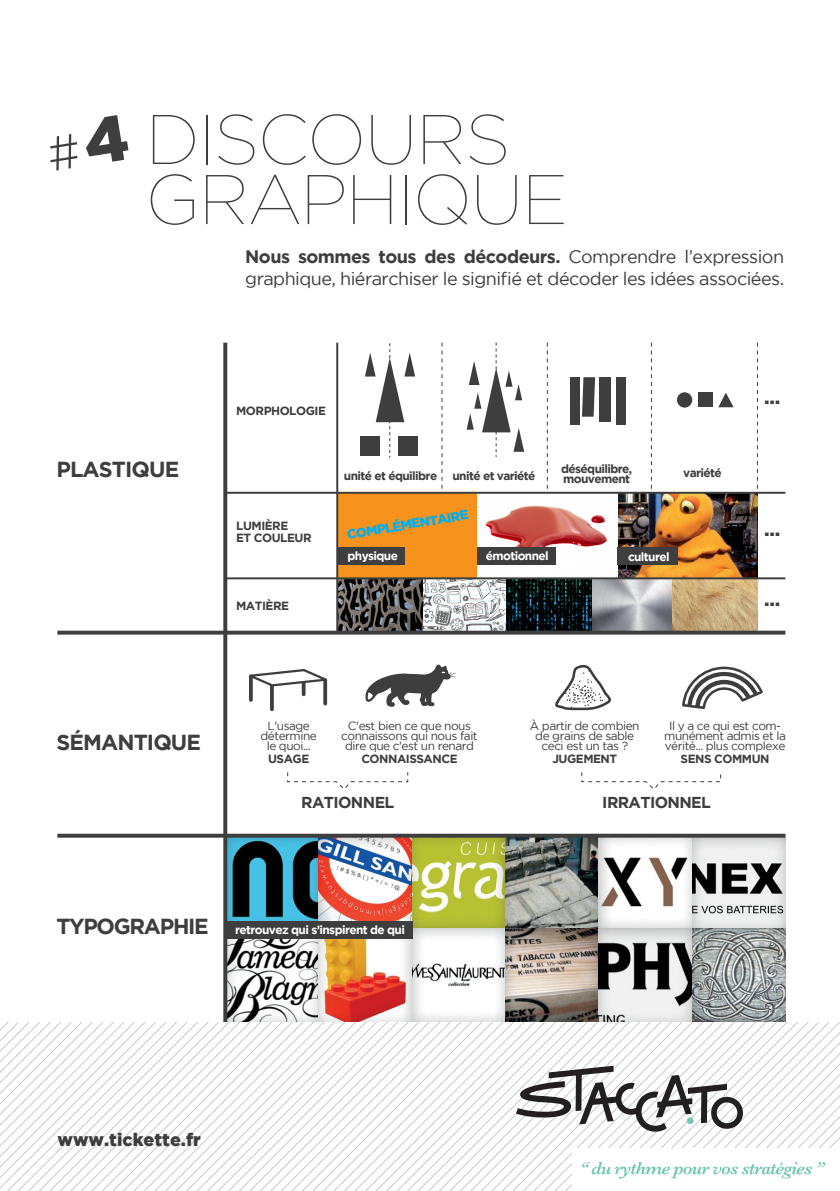
<style>
.page{position:relative;width:840px;height:1191px;background:#fff}
.page>*{position:absolute;margin:0;border:0;box-sizing:border-box;transform-origin:0 0}
.t1{font:100 70px/60px "Gotham";letter-spacing:-.02em;color:#3e3e3f}
.t2{font:700 21.8px "Gotham";letter-spacing:-.04em;color:#3e3e3f}
.t3{font:700 21.8px "Gotham";letter-spacing:-.06em;color:#3e3e3f}
.t4{font:18px/22px "Gotham";letter-spacing:-.03em;color:#3e3e3f}
.t5{font:900 18px "Gotham";color:#3e3e3f}
.t6{font:700 15.8px "Gotham";letter-spacing:-.04em;color:#3e3e3f}
.t7{font:900 13.2px "Gotham";color:#00aeef}
.t8{font:11.8px/9.8px "Gotham";letter-spacing:-.04em;color:#3e3e3f;text-align:center}
.t9{font:700 11.8px/11.8px "Gotham";letter-spacing:-.04em;color:#3e3e3f}
.t10{font:700 11.8px "Gotham";letter-spacing:-.05em;color:#fff}
.s1{font-weight:700}
</style>
<div class="page">
<img style="left:477px;top:493px;width:280px;height:84px">
<div style="left:337px;top:492px;width:139px;height:86px;background:#f7931d"></div>
<img style="left:338px;top:579px;width:85px;height:51px">
<img style="left:423px;top:579px;width:83px;height:51px">
<img style="left:506px;top:579px;width:86px;height:51px">
<img style="left:592px;top:579px;width:80px;height:51px">
<img style="left:672px;top:579px;width:85px;height:51px">
<svg style="left:682px;top:666px;width:81px;height:43px"></svg>
<svg style="left:323px;top:678px;width:4px;height:27px"></svg>
<hr style="left:249px;top:674px;width:3px;height:27px;background:#3e3e3f;border-radius:2px">
<svg style="left:301px;top:669px;width:4px;height:27px"></svg>
<svg style="left:270px;top:684px;width:4px;height:27px"></svg>
<svg style="left:249px;top:669px;width:78px;height:17px"></svg>
<svg style="left:287px;top:772px;width:121px;height:17px"></svg>
<svg style="left:581px;top:772px;width:140px;height:17px"></svg>
<svg style="left:555px;top:664px;width:56px;height:47px"></svg>
<svg style="left:365px;top:664px;width:90px;height:42px"></svg>
<svg style="left:57px;top:630px;width:728px;height:4px;background:#525151"></svg>
<img style="left:227px;top:837px;width:558px;height:184px">
<svg style="left:57px;top:833px;width:728px;height:4px;background:#616162"></svg>
<hr style="left:225px;top:577px;width:560px;height:2px;background:#3e3e3f">
<hr style="left:225px;top:491px;width:560px;height:2px;background:#3e3e3f">
<svg style="left:223px;top:342px;width:4px;height:679px;background:#4e4e4f"></svg>
<hr style="left:336px;top:342px;width:2px;height:290px;background:#3e3e3f">
<svg style="left:441px;top:342px;width:1px;height:150px"></svg>
<svg style="left:546px;top:342px;width:1px;height:150px"></svg>
<svg style="left:650px;top:343px;width:1px;height:149px"></svg>
<svg style="left:756px;top:343px;width:1px;height:149px"></svg>
<div style="left:338px;top:547px;width:66px;height:17px;background:#3e3e3f"></div>
<div style="left:476px;top:547px;width:79px;height:17px;background:#3e3e3f"></div>
<div style="left:616px;top:547px;width:61px;height:17px;background:#3e3e3f"></div>
<div style="left:225px;top:921px;width:187px;height:17px;background:#3e3e3f"></div>
<svg style="left:718px;top:392px;width:15px;height:15px"></svg>
<svg style="left:365px;top:343px;width:50px;height:114px"></svg>
<svg style="left:466px;top:342px;width:58px;height:115px"></svg>
<div style="left:360px;top:436px;width:19px;height:19px;background:#3e3e3f"></div>
<div style="left:397px;top:436px;width:20px;height:19px;background:#3e3e3f"></div>
<div style="left:569px;top:377px;width:10px;height:48px;background:#3e3e3f"></div>
<div style="left:615px;top:377px;width:10px;height:48px;background:#3e3e3f"></div>
<div style="left:598px;top:377px;width:12px;height:45px;background:#3e3e3f"></div>
<svg style="left:582px;top:377px;width:12px;height:39px"></svg>
<div style="left:697px;top:393px;width:14px;height:14px;background:#3e3e3f"></div>
<div style="left:676px;top:392px;width:15px;height:15px;background:#3e3e3f;border-radius:50%"></div>
<svg style="left:0;top:1021px;width:840px;height:170px"></svg>
<h1 class="t1" style="left:145px;top:109px;width:424px">DISCOURS<br>GRAPHIQUE</h1>
<h3 class="t4" style="left:245px;top:245px;width:540px"><span class="s1">Nous sommes tous des décodeurs.</span> Comprendre l’expression graphique, hiérarchiser le signifié et décoder les idées associées.</h3>
<h2 class="t2" style="left:56px;top:457px;width:124px">PLASTIQUE</h2>
<p class="t9" style="left:236px;top:404px;width:91px">MORPHOLOGIE</p>
<p class="t9" style="left:236px;top:519px;width:77px">LUMIÈRE<br>ET COULEUR</p>
<p class="t9" style="left:236px;top:599px;width:54px">MATIÈRE</p>
<p class="t9" style="left:343px;top:470px;width:95px">unité et équilibre</p>
<p class="t9" style="left:452px;top:469px;width:84px">unité et variété</p>
<p class="t9" style="left:561px;top:463px;width:73px">déséquilibre,</p>
<p class="t9" style="left:682px;top:467px;width:40px">variété</p>
<p class="t9" style="left:563px;top:472px;width:68px">mouvement</p>
<p class="t7" style="left:345px;top:526px;width:124px;rotate:-9deg">COMPLÉMENTAIRE</p>
<p class="t10" style="left:347px;top:548px;width:52px">physique</p>
<p class="t10" style="left:485px;top:548px;width:64px">émotionnel</p>
<p class="t10" style="left:627px;top:549px;width:43px">culturel</p>
<h2 class="t2" style="left:763px;top:383px;width:18px">...</h2>
<h2 class="t2" style="left:763px;top:516px;width:18px">...</h2>
<h2 class="t2" style="left:763px;top:585px;width:18px">...</h2>
<h2 class="t2" style="left:56px;top:729px;width:146px">SÉMANTIQUE</h2>
<p class="t8" style="left:260px;top:720px;width:58px">L'usage détermine le quoi...</p>
<p class="t9" style="left:268px;top:753px;width:43px">USAGE</p>
<p class="t8" style="left:341px;top:720px;width:138px">C'est bien ce que nous connaissons qui nous fait dire que c'est un renard</p>
<p class="t9" style="left:361px;top:753px;width:98px">CONNAISSANCE</p>
<p class="t8" style="left:529px;top:720px;width:111px">À partir de combien de grains de sable ceci est un tas ?</p>
<p class="t9" style="left:552px;top:753px;width:66px">JUGEMENT</p>
<p class="t8" style="left:663px;top:720px;width:123px">Il y a ce qui est com&shy;munément admis et la vérité... plus complexe</p>
<p class="t9" style="left:680px;top:753px;width:90px">SENS COMMUN</p>
<h3 class="t6" style="left:301px;top:793px;width:95px">RATIONNEL</h3>
<h3 class="t6" style="left:602px;top:793px;width:110px">IRRATIONNEL</h3>
<h2 class="t3" style="left:56px;top:913px;width:154px">TYPOGRAPHIE</h2>
<p class="t10" style="left:235px;top:922px;width:171px">retrouvez qui s’inspirent de qui</p>
<h3 class="t5" style="left:58px;top:1128px;width:145px">www.tickette.fr</h3>
</div>
